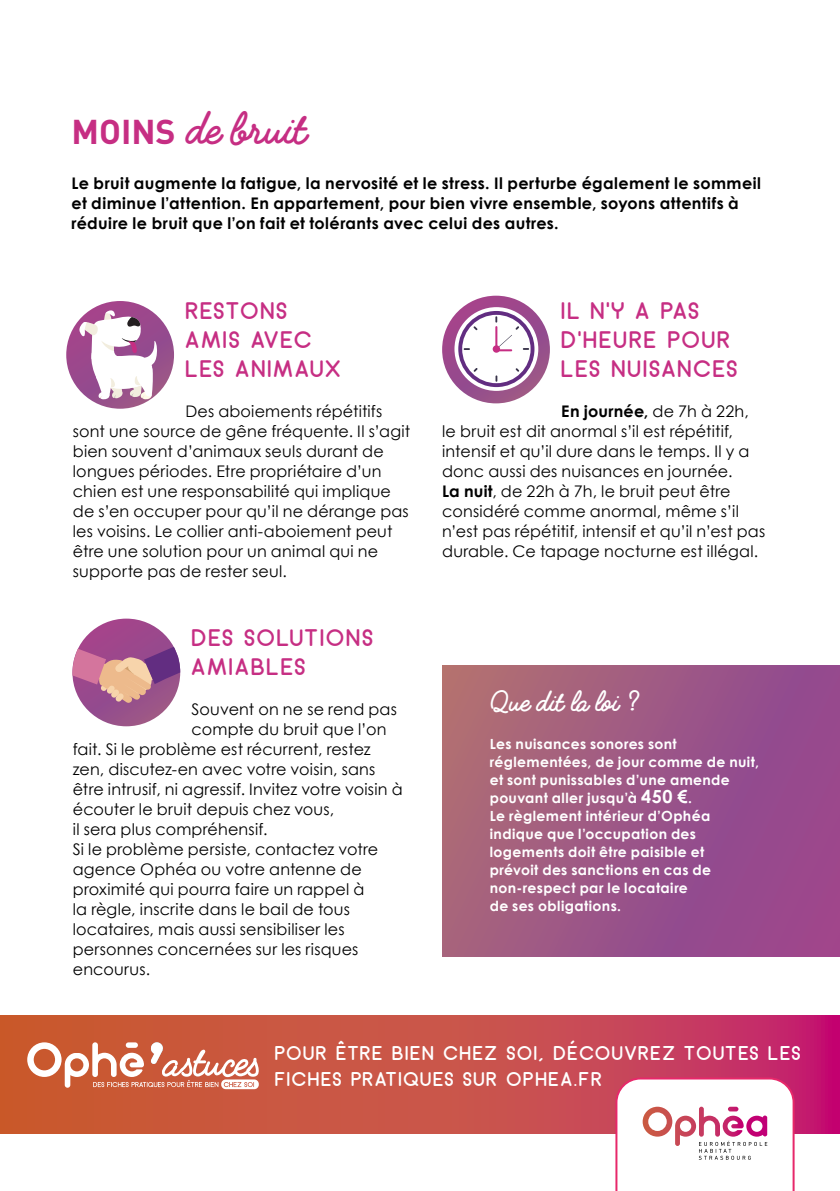
<style>
.page{position:relative;width:840px;height:1191px;background:#fff}
.page>*{position:absolute;margin:0;border:0;box-sizing:border-box;transform-origin:0 0}
.t1{font:700 43.4px "Fabfelt Script";color:#c62e83}
.t2{font:700 27.2px "Fabfelt Script";letter-spacing:-.01em;color:#fff}
.t3{font:24px/28.8px "Arciform";letter-spacing:.09em;color:#c62e83}
.t4{font:20px/26px "Arciform";letter-spacing:.09em;color:#fff}
.t5{font:16px/20px "Century Gothic";letter-spacing:.01em;color:#000}
.t6{font:700 16px/20px "Century Gothic";letter-spacing:.025em;color:#000}
.t7{font:700 14px/18px "Century Gothic";letter-spacing:.025em;color:#fff}
.s1{font-family:"DIN";font-size:34px}
.s2{font-weight:700}
.s3{font-size:18px}
</style>
<div class="page">
<svg style="left:0;top:1015px;width:839px;height:118px;background:#c84b4b"></svg>
<svg style="left:614px;top:1076px;width:181px;height:115px"></svg>
<svg style="left:27px;top:1041px;width:232px;height:48px"></svg>
<div style="left:442px;top:665px;width:397px;height:291px;background:linear-gradient(to right,#aa6a78,#924392)"></div>
<svg style="left:66px;top:301px;width:108px;height:108px;background:#9e518e"></svg>
<svg style="left:72px;top:618px;width:108px;height:108px;background:#9f4f8d"></svg>
<svg style="left:442px;top:296px;width:107px;height:107px;background:#9d4e8c"></svg>
<svg style="left:454px;top:307px;width:84px;height:84px"></svg>
<svg style="left:458px;top:311px;width:76px;height:76px"></svg>
<div style="left:462px;top:315px;width:68px;height:68px;background:#fff;border-radius:50%"></div>
<svg style="left:495px;top:316px;width:2px;height:6px"></svg>
<svg style="left:495px;top:375px;width:2px;height:7px"></svg>
<svg style="left:522px;top:348px;width:7px;height:2px"></svg>
<svg style="left:463px;top:348px;width:6px;height:2px"></svg>
<svg style="left:515px;top:326px;width:4px;height:4px"></svg>
<svg style="left:473px;top:368px;width:4px;height:4px"></svg>
<svg style="left:515px;top:368px;width:4px;height:4px"></svg>
<svg style="left:473px;top:326px;width:4px;height:4px"></svg>
<hr style="left:495px;top:326px;width:2px;height:23px;background:#c62e83">
<svg style="left:500px;top:349px;width:12px;height:2px"></svg>
<svg style="left:496px;top:335px;width:16px;height:14px"></svg>
<div style="left:492px;top:345px;width:8px;height:8px;background:#c62e83;border-radius:50%"></div>
<svg style="left:72px;top:647px;width:108px;height:57px;background:#b77895"></svg>
<svg style="left:79px;top:310px;width:78px;height:89px"></svg>
<h1 class="t1" style="left:71px;top:99px;width:237px"><span class="s1">MOINS</span> de bruit</h1>
<p class="t6" style="left:71px;top:173px;width:690px">Le bruit augmente la fatigue, la nervosité et le stress. Il perturbe également le sommeil et diminue l’attention. En appartement, pour bien vivre ensemble, soyons attentifs à réduire le bruit que l’on fait et tolérants avec celui des autres.</p>
<h3 class="t3" style="left:185px;top:296px;width:156px">RESTONS<br>AMIS AVEC<br>LES ANIMAUX</h3>
<p class="t5" style="left:73px;top:401px;width:338px;text-indent:112px">Des aboiements répétitifs sont une source de gêne fréquente. Il s’agit bien souvent d’animaux seuls durant de longues périodes. Etre propriétaire d’un chien est une responsabilité qui implique de s’en occuper pour qu’il ne dérange pas les voisins. Le collier anti-aboiement peut être une solution pour un animal qui ne supporte pas de rester seul.</p>
<h3 class="t3" style="left:191px;top:622px;width:182px">DES SOLUTIONS<br>AMIABLES</h3>
<p class="t5" style="left:191px;top:698px;width:207px">Souvent on ne se rend pas</p>
<p class="t5" style="left:191px;top:718px;width:196px">compte du bruit que l’on</p>
<p class="t5" style="left:73px;top:738px;width:299px">fait. Si le problème est récurrent, restez</p>
<p class="t5" style="left:73px;top:758px;width:304px">zen, discutez-en avec votre voisin, sans</p>
<p class="t5" style="left:73px;top:778px;width:331px">être intrusif, ni agressif. Invitez votre voisin à</p>
<p class="t5" style="left:73px;top:798px;width:263px">écouter le bruit depuis chez vous,</p>
<p class="t5" style="left:73px;top:818px;width:196px">il sera plus compréhensif.</p>
<p class="t5" style="left:73px;top:838px;width:307px">Si le problème persiste, contactez votre</p>
<p class="t5" style="left:73px;top:858px;width:290px">agence Ophéa ou votre antenne de</p>
<p class="t5" style="left:73px;top:878px;width:293px">proximité qui pourra faire un rappel à</p>
<p class="t5" style="left:73px;top:898px;width:278px">la règle, inscrite dans le bail de tous</p>
<p class="t5" style="left:73px;top:918px;width:273px">locataires, mais aussi sensibiliser les</p>
<p class="t5" style="left:73px;top:938px;width:287px">personnes concernées sur les risques</p>
<p class="t5" style="left:73px;top:958px;width:79px">encourus.</p>
<h3 class="t3" style="left:561px;top:296px;width:177px">IL N’Y A PAS<br>D’HEURE POUR<br>LES NUISANCES</h3>
<p class="t5" style="left:442px;top:400px;width:324px;text-indent:119px"><span class="s2">En journée,</span> de 7h à 22h, le bruit est dit anormal s’il est répétitif, intensif et qu’il dure dans le temps. Il y a donc aussi des nuisances en journée.<br><span class="s2">La nuit</span>, de 22h à 7h, le bruit peut être considéré comme anormal, même s’il n’est pas répétitif, intensif et qu’il n’est pas durable. Ce tapage nocturne est illégal.</p>
<h2 class="t2" style="left:489px;top:683px;width:150px">Que dit la loi ?</h2>
<p class="t7" style="left:489px;top:734px;width:270px">Les nuisances sonores sont réglementées, de jour comme de nuit, et sont punissables d’une amende pouvant aller jusqu’à <span class="s3">450 €</span>.<br>Le règlement intérieur d’Ophéa indique que l’occupation des logements doit être paisible et<br>prévoit des sanctions en cas de non-respect par le locataire<br>de ses obligations.</p>
<p class="t4" style="left:274px;top:1040px;width:527px">POUR ÊTRE BIEN CHEZ SOI, DÉCOUVREZ TOUTES LES<br>FICHES PRATIQUES SUR OPHEA.FR</p>
</div>
